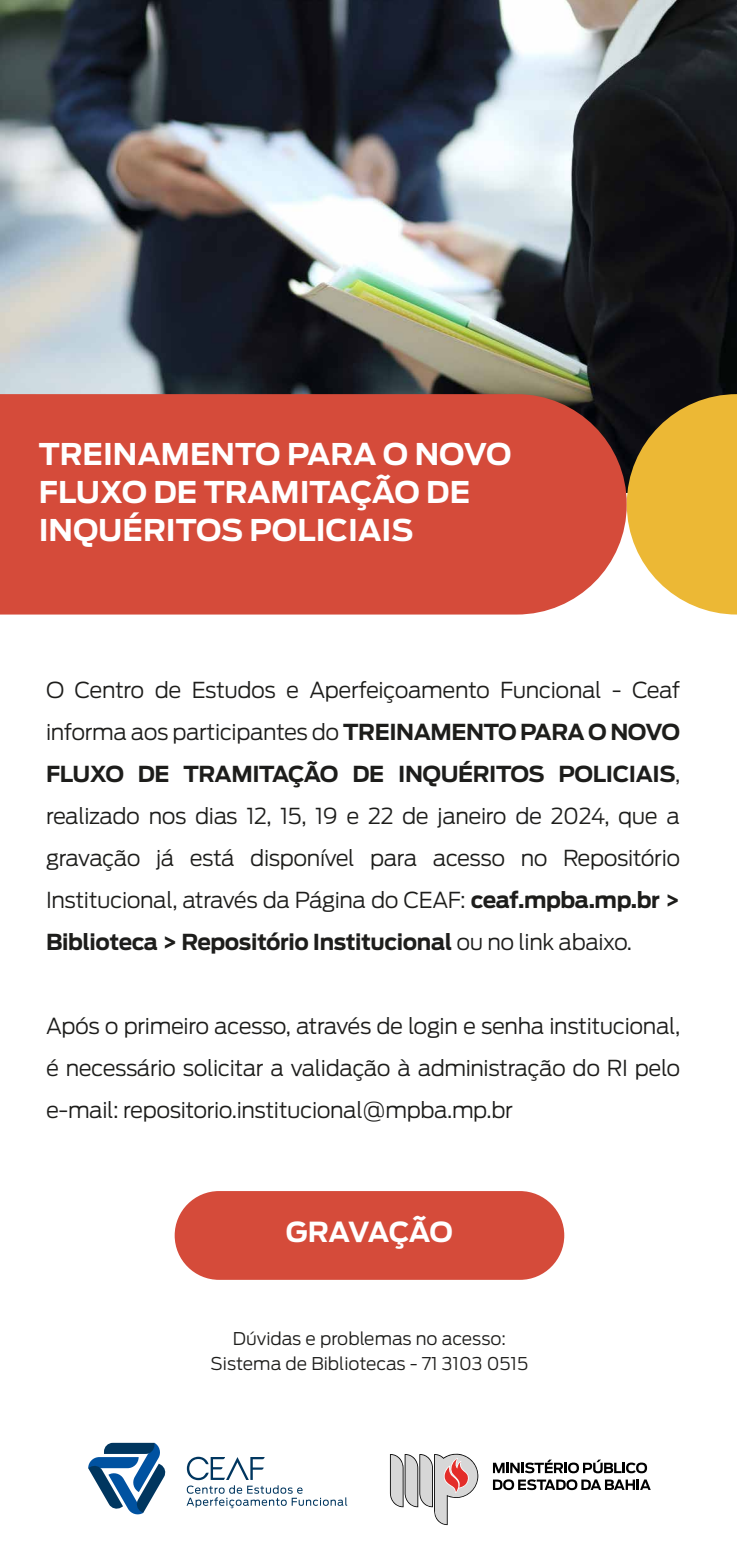
<style>
.page{position:relative;width:737px;height:1559px;background:#fff}
.page>*{position:absolute;margin:0;border:0;box-sizing:border-box;transform-origin:0 0}
.t1{font:700 29.75px/37.6px "Antenna";color:#fff}
.t2{font:700 27.47px "Antenna";letter-spacing:-.03em;color:#fff}
.t3{font:300 21.88px/42px "Antenna";letter-spacing:-.02em;color:#1d1d1b;text-align:justify}
.t4{font:300 17.5px/25.4px "Antenna";color:#1d1d1b;text-align:center}
.s1{font-weight:700}
</style>
<div class="page">
<img style="left:0;top:0;width:737px;height:394px">
<div style="left:0;top:394px;width:627px;height:220px;background:#d54b3a"></div>
<svg style="left:627px;top:394px;width:110px;height:220px;background:#d5ac46"></svg>
<div style="left:175px;top:1191px;width:389px;height:88px;background:#d54b3a;border-radius:44px"></div>
<svg style="left:88px;top:1442px;width:78px;height:73px"></svg>
<svg style="left:187px;top:1456px;width:160px;height:52px"></svg>
<svg style="left:390px;top:1453px;width:89px;height:71px"></svg>
<svg style="left:493px;top:1459px;width:154px;height:14px"></svg>
<svg style="left:493px;top:1479px;width:158px;height:11px"></svg>
<h1 class="t1" style="left:39px;top:436px;width:474px">TREINAMENTO PARA O NOVO<br>FLUXO DE TRAMITAÇÃO DE<br>INQUÉRITOS POLICIAIS</h1>
<p class="t3" style="left:46px;top:669px;width:636px">O Centro de Estudos e Aperfeiçoamento Funcional - Ceaf informa aos participantes do <span class="s1">TREINAMENTO PARA O NOVO FLUXO DE TRAMITAÇÃO DE INQUÉRITOS POLICIAIS</span>, realizado nos dias 12, 15, 19 e 22 de janeiro de 2024, que a gravação já está disponível para acesso no Repositório Institucional, através da Página do CEAF: <span class="s1">ceaf.mpba.mp.br &gt; Biblioteca &gt; Repositório Institucional</span> ou no link abaixo.</p>
<p class="t3" style="left:46px;top:1005px;width:636px">Após o primeiro acesso, através de login e senha institucional, é necessário solicitar a validação à administração do RI pelo e-mail: repositorio.institucional@mpba.mp.br</p>
<p class="t2" style="left:286px;top:1215px;width:169px">GRAVAÇÃO</p>
<p class="t4" style="left:211px;top:1325px;width:319px">Dúvidas e problemas no acesso:<br>Sistema de Bibliotecas - 71 3103 0515</p>
</div>
